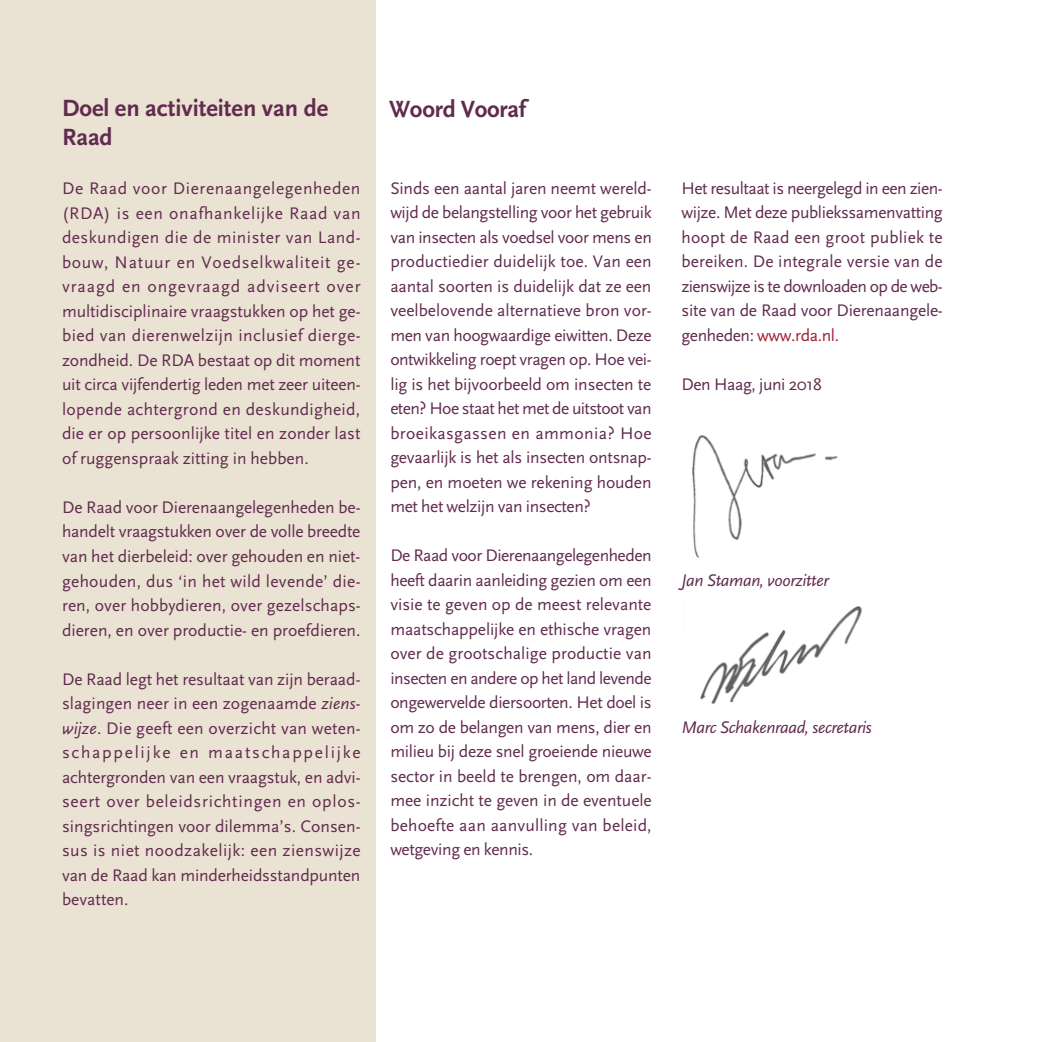
<style>
.page{position:relative;width:1042px;height:1042px;background:#fff}
.page>*{position:absolute;margin:0;border:0;box-sizing:border-box;transform-origin:0 0}
._3-koloms_bodytekst{font:700 24.5px/29.4px "Scala Sans";color:#612b4f}
._3-koloms_bodytekst-2{font:17.5px/24.5px "Scala Sans";letter-spacing:-.01em;color:#612b4f;text-align:justify}
.introteksten{font:17.5px/24.5px "Scala Sans";color:#612b4f;text-align:justify}
._3-koloms_bodytekst-3{font:italic 17.5px "Scala Sans";letter-spacing:-.02em;color:#612b4f}
.s1{font-style:italic}
.s2{color:#a41e34}
</style>
<div class="page">
<div style="left:0;top:0;width:375px;height:1042px;background:#eae2d2"></div>
<img style="left:692px;top:435px;width:146px;height:123px">
<img style="left:700px;top:606px;width:162px;height:98px">
<p class="_3-koloms_bodytekst" style="left:62px;top:94px;width:268px">Doel en activiteiten van de<br>Raad</p>
<p class="introteksten" style="left:62px;top:177px;width:300px">De Raad voor Dierenaangelegenheden (RDA) is een onafhankelijke Raad van deskundigen die de minister van Land&shy;bouw, Natuur en Voedselkwaliteit ge&shy;vraagd en ongevraagd adviseert over multidisciplinaire vraagstukken op het ge&shy;bied van dierenwelzijn inclusief dierge&shy;zondheid. De RDA bestaat op dit moment uit circa vijfendertig leden met zeer uiteen&shy;lopende achtergrond en deskundigheid, die er op persoonlijke titel en zonder last of ruggenspraak zitting in hebben.</p>
<p class="introteksten" style="left:62px;top:495px;width:300px">De Raad voor Dierenaangelegenheden be&shy;handelt vraagstukken over de volle breedte van het dierbeleid: over gehouden en niet&shy;gehouden, dus ‘in het wild levende’ die&shy;ren, over hobbydieren, over gezelschaps&shy;dieren, en over productie- en proefdieren.</p>
<p class="introteksten" style="left:62px;top:667px;width:300px">De Raad legt het resultaat van zijn beraad&shy;slagingen neer in een zogenaamde <span class="s1">ziens&shy;wijze</span>. Die geeft een overzicht van weten&shy;schappelijke en maatschappelijke achtergronden van een vraagstuk, en advi&shy;seert over beleidsrichtingen en oplos&shy;singsrichtingen voor dilemma’s. Consen&shy;sus is niet noodzakelijk: een zienswijze van de Raad kan minderheidsstandpunten bevatten.</p>
<p class="_3-koloms_bodytekst" style="left:389px;top:95px;width:138px">Woord Vooraf</p>
<p class="_3-koloms_bodytekst-2" style="left:390px;top:176px;width:263px">Sinds een aantal jaren neemt wereld&shy;wijd de belangstelling voor het gebruik van insecten als voedsel voor mens en productiedier duidelijk toe. Van een aantal soorten is duidelijk dat ze een veelbelovende alternatieve bron vor&shy;men van hoogwaardige eiwitten. Deze ontwikkeling roept vragen op. Hoe vei&shy;lig is het bijvoorbeeld om insecten te eten? Hoe staat het met de uitstoot van broeikasgassen en ammonia? Hoe gevaarlijk is het als insecten ontsnap&shy;pen, en moeten we rekening houden met het welzijn van insecten?</p>
<p class="_3-koloms_bodytekst-2" style="left:390px;top:543px;width:263px">De Raad voor Dierenaangelegenheden heeft daarin aanleiding gezien om een visie te geven op de meest relevante maatschappelijke en ethische vragen over de grootschalige productie van insecten en andere op het land levende ongewervelde diersoorten. Het doel is om zo de belangen van mens, dier en milieu bij deze snel groeiende nieuwe sector in beeld te brengen, om daar&shy;mee inzicht te geven in de eventuele behoefte aan aanvulling van beleid, wetgeving en kennis.</p>
<p class="_3-koloms_bodytekst-2" style="left:681px;top:176px;width:263px">Het resultaat is neergelegd in een zien&shy;wijze. Met deze publiekssamenvatting hoopt de Raad een groot publiek te bereiken. De integrale versie van de zienswijze is te downloaden op de web&shy;site van de Raad voor Dierenaangele&shy;genheden: <span class="s2">www.rda.nl.</span></p>
<p class="_3-koloms_bodytekst-2" style="left:681px;top:372px;width:142px">Den Haag, juni 2018</p>
<p class="_3-koloms_bodytekst-3" style="left:681px;top:570px;width:149px">Jan Staman, voorzitter</p>
<p class="_3-koloms_bodytekst-3" style="left:681px;top:717px;width:192px">Marc Schakenraad, secretaris</p>
</div>
